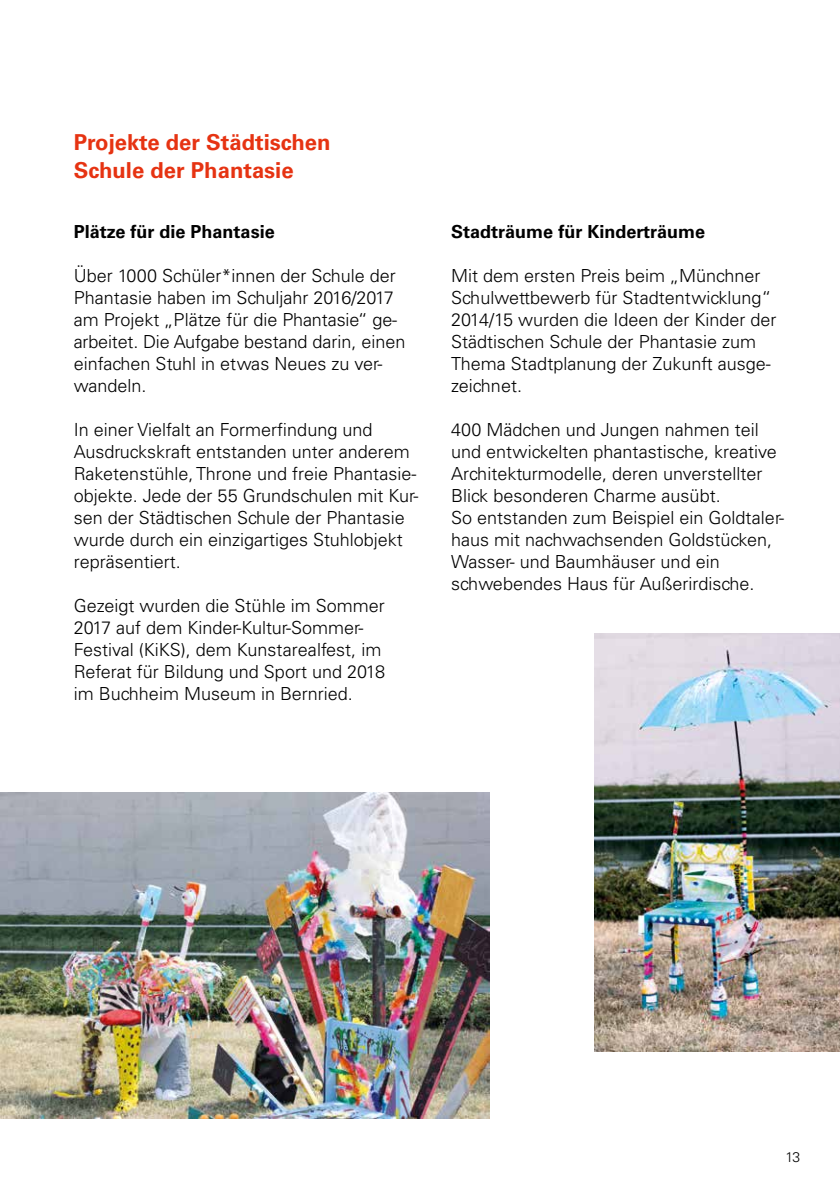
<style>
.page{position:relative;width:840px;height:1191px;background:#fff}
.page>*{position:absolute;margin:0;border:0;box-sizing:border-box;transform-origin:0 0}
.t1{font:700 22px/28px "Univers LT";color:#e63312}
.t2{font:300 18px/22px "Univers LT";color:#000}
.t3{font:700 18px "Univers LT";color:#000}
.t4{font:300 14px "Univers LT";color:#000}
</style>
<div class="page">
<img style="left:0;top:792px;width:489px;height:326px">
<img style="left:594px;top:634px;width:245px;height:417px">
<p class="t1" style="left:74px;top:128px;width:258px">Projekte der Städtischen<br>Schule der Phantasie</p>
<p class="t3" style="left:74px;top:221px;width:202px">Plätze für die Phantasie</p>
<p class="t2" style="left:74px;top:264px;width:333px">Über 1000 Schüler*innen der Schule der Phantasie haben im Schuljahr 2016/2017 am Projekt „Plätze für die Phantasie“ ge&shy;arbeitet. Die Aufgabe bestand darin, einen einfachen Stuhl in etwas Neues zu ver&shy;wandeln.</p>
<p class="t2" style="left:74px;top:418px;width:346px">In einer Vielfalt an Formerfindung und Ausdruckskraft entstanden unter anderem Raketenstühle, Throne und freie Phantasie&shy;objekte. Jede der 55 Grundschulen mit Kur&shy;sen der Städtischen Schule der Phantasie wurde durch ein einzigartiges Stuhlobjekt repräsentiert.</p>
<p class="t2" style="left:74px;top:594px;width:313px">Gezeigt wurden die Stühle im Sommer 2017 auf dem Kinder-Kultur-Sommer-Festival (KiKS), dem Kunstarealfest, im Referat für Bildung und Sport und 2018 im Buchheim Museum in Bernried.</p>
<p class="t3" style="left:451px;top:221px;width:255px">Stadträume für Kinderträume</p>
<p class="t2" style="left:451px;top:264px;width:327px">Mit dem ersten Preis beim „Münchner Schulwettbewerb für Stadtentwicklung“ 2014/15 wurden die Ideen der Kinder der Städtischen Schule der Phantasie zum Thema Stadtplanung der Zukunft ausge&shy;zeichnet.</p>
<p class="t2" style="left:451px;top:418px;width:334px">400 Mädchen und Jungen nahmen teil und entwickelten phantastische, kreative Architekturmodelle, deren unverstellter Blick besonderen Charme ausübt.<br>So entstanden zum Beispiel ein Goldtaler&shy;haus mit nachwachsenden Goldstücken, Wasser- und Baumhäuser und ein schwebendes Haus für Außerirdische.</p>
<p class="t4" style="left:784px;top:1148px;width:16px">13</p>
</div>
